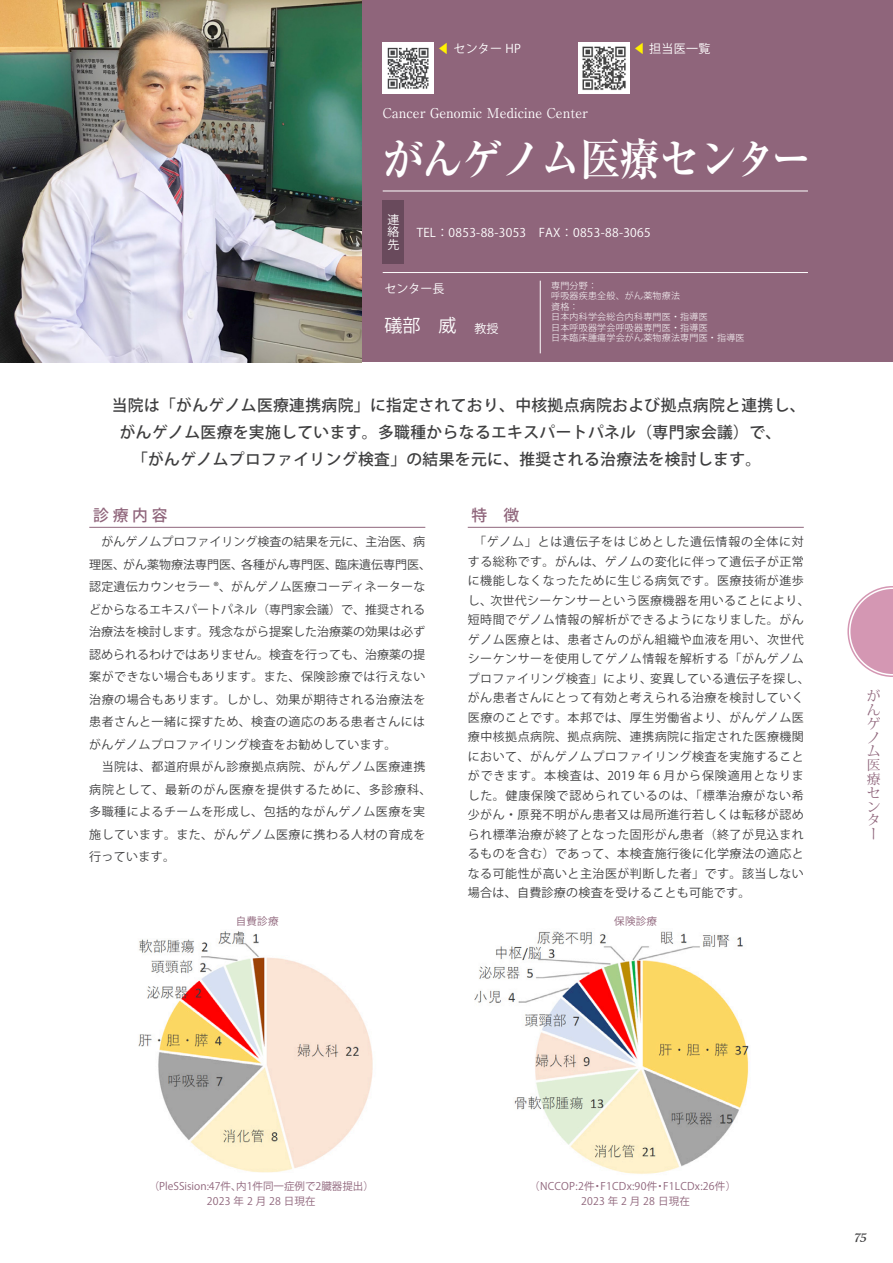
<style>
.page{position:relative;width:893px;height:1263px;background:#fff}
.page>*{position:absolute;margin:0;border:0;box-sizing:border-box;transform-origin:0 0}
.t1{font:700 45px "Ryumin Pro";letter-spacing:-.025em;color:#fff;scale:.9 1}
.t2{font:18px "Koz Go Pro";color:#fff}
.t3{font:500 15.75px "Koz Go Pro";letter-spacing:.025em;color:#3e3e3f}
.t4{font:500 15.75px "Koz Go Pro";color:#8f657b}
.t5{font:13.8px/13.8px "Koz Min Pro";color:#8f657b}
.t6{font:13.8px "Cataneo BT";color:#3e3e3f}
.t7{font:13.5px "Ryumin Pro";color:#fff}
.t8{font:12px/19.5px "Koz Go Pro";letter-spacing:.04em;color:#3e3e3f}
.t9{font:12px/22.5px "Koz Go Pro";letter-spacing:.01em;color:#3e3e3f}
.t10{font:12px/12.3px "Koz Go Pro";letter-spacing:.025em;color:#fff;text-align:justify}
.t11{font:10.5px "Koz Go Pro";letter-spacing:.025em;color:#8f657b}
.t12{font:10.5px "Koz Go Pro";color:#8f657b}
.t13{font:300 9px "Koz Go Pro";letter-spacing:.025em;color:#fff}
.s1{color:#fff101}
.s2{font-size:12px}
</style>
<div class="page">
<div style="left:0;top:0;width:893px;height:361px;background:#8f657b"></div>
<img style="left:578px;top:43px;width:51px;height:51px">
<hr style="left:383px;top:191px;width:425px;height:1px;background:#fff">
<hr style="left:383px;top:272px;width:425px;height:1px;background:#fff">
<div style="left:383px;top:200px;width:21px;height:64px;background:#694a5c"></div>
<hr style="left:540px;top:281px;width:1px;height:72px;background:#fff">
<hr style="left:89px;top:527px;width:336px;height:1px;background:#8f657b">
<hr style="left:468px;top:527px;width:336px;height:1px;background:#8f657b">
<svg style="left:847px;top:586px;width:46px;height:91px"></svg>
<img style="left:138px;top:931px;width:235px;height:242px">
<img style="left:383px;top:43px;width:51px;height:51px">
<img style="left:0;top:0;width:361px;height:362px">
<img style="left:474px;top:931px;width:275px;height:243px">
<p class="t10" style="left:438px;top:43px;width:85px"><span class="s1">◀</span> センター HP</p>
<p class="t10" style="left:634px;top:43px;width:78px"><span class="s1">◀</span> 担当医一覧</p>
<p class="t7" style="left:383px;top:103px;width:207px">Cancer Genomic Medicine Center</p>
<p class="t1" style="left:383px;top:123px;width:478px">がんゲノム医療センター</p>
<p class="t10" style="left:387px;top:214px;width:13px">連絡先</p>
<p class="t10" style="left:417px;top:227px;width:235px">TEL：0853-88-3053　FAX：0853-88-3065</p>
<p class="t10" style="left:384px;top:282px;width:61px">センター長</p>
<p class="t13" style="left:551px;top:279px;width:47px">専門分野：</p>
<p class="t13" style="left:551px;top:290px;width:130px">呼吸器疾患全般、がん薬物療法</p>
<p class="t13" style="left:551px;top:300px;width:29px">資格：</p>
<p class="t13" style="left:551px;top:311px;width:158px">日本内科学会総合内科専門医・指導医</p>
<p class="t13" style="left:551px;top:321px;width:158px">日本呼吸器学会呼吸器専門医・指導医</p>
<p class="t13" style="left:551px;top:332px;width:195px">日本臨床腫瘍学会がん薬物療法専門医・指導医</p>
<p class="t2" style="left:384px;top:314px;width:115px">礒部　威　<span class="s2">教授</span></p>
<p class="t3" style="left:96px;top:395px;width:711px">　当院は「がんゲノム医療連携病院」に指定されており、中核拠点病院および拠点病院と連携し、</p>
<p class="t3" style="left:120px;top:422px;width:663px">がんゲノム医療を実施しています。多職種からなるエキスパートパネル（専門家会議）で、</p>
<p class="t3" style="left:132px;top:449px;width:631px">「がんゲノムプロファイリング検査」の結果を元に、推奨される治療法を検討します。</p>
<h3 class="t4" style="left:93px;top:505px;width:76px">診 療 内 容</h3>
<h3 class="t4" style="left:471px;top:505px;width:49px">特　徴</h3>
<p class="t9" style="left:89px;top:531px;width:343px">　がんゲノムプロファイリング検査の結果を元に、主治医、病理医、がん薬物療法専門医、各種がん専門医、臨床遺伝専門医、認定遺伝カウンセラー ®、がんゲノム医療コーディネーターなどからなるエキスパートパネル（専門家会議）で、推奨される治療法を検討します。残念ながら提案した治療薬の効果は必ず認められるわけではありません。検査を行っても、治療薬の提案ができない場合もあります。また、保険診療では行えない治療の場合もあります。しかし、効果が期待される治療法を患者さんと一緒に探すため、検査の適応のある患者さんにはがんゲノムプロファイリング検査をお勧めしています。</p>
<p class="t8" style="left:89px;top:756px;width:344px;line-height:22.5px">　当院は、都道府県がん診療拠点病院、がんゲノム医療連携病院として、最新のがん医療を提供するために、多診療科、多職種によるチームを形成し、包括的ながんゲノム医療を実施しています。また、がんゲノム医療に携わる人材の育成を行っています。</p>
<p class="t11" style="left:236px;top:914px;width:44px">自費診療</p>
<p class="t8" style="left:468px;top:532px;width:343px">　「ゲノム」とは遺伝子をはじめとした遺伝情報の全体に対する総称です。がんは、ゲノムの変化に伴って遺伝子が正常に機能しなくなったために生じる病気です。医療技術が進歩し、次世代シーケンサーという医療機器を用いることにより、短時間でゲノム情報の解析ができるようになりました。がんゲノム医療とは、患者さんのがん組織や血液を用い、次世代シーケンサーを使用してゲノム情報を解析する「がんゲノムプロファイリング検査」により、変異している遺伝子を探し、がん患者さんにとって有効と考えられる治療を検討していく医療のことです。本邦では、厚生労働省より、がんゲノム医療中核拠点病院、拠点病院、連携病院に指定された医療機関において、がんゲノムプロファイリング検査を実施することができます。本検査は、2019 年 6 月から保険適用となりました。健康保険で認められているのは、「標準治療がない希少がん・原発不明がん患者又は局所進行若しくは転移が認められ標準治療が終了となった固形がん患者（終了が見込まれるものを含む）であって、本検査施行後に化学療法の適応となる可能性が高いと主治医が判断した者」です。該当しない場合は、自費診療の検査を受けることも可能です。</p>
<p class="t11" style="left:614px;top:914px;width:44px">保険診療</p>
<p class="t5" style="left:867px;top:689px;width:15px">がんゲノム医療センター</p>
<p class="t12" style="left:149px;top:1179px;width:227px">（PleSSision:47件、内1件同一症例で2臓器提出）</p>
<p class="t11" style="left:529px;top:1179px;width:208px">（NCCOP:2件・F1CDx:90件・F1LCDx:26件）</p>
<p class="t11" style="left:207px;top:1194px;width:111px">2023 年 2 月 28 日現在</p>
<p class="t11" style="left:581px;top:1194px;width:111px">2023 年 2 月 28 日現在</p>
<p class="t6" style="left:854px;top:1228px;width:14px">75</p>
</div>
